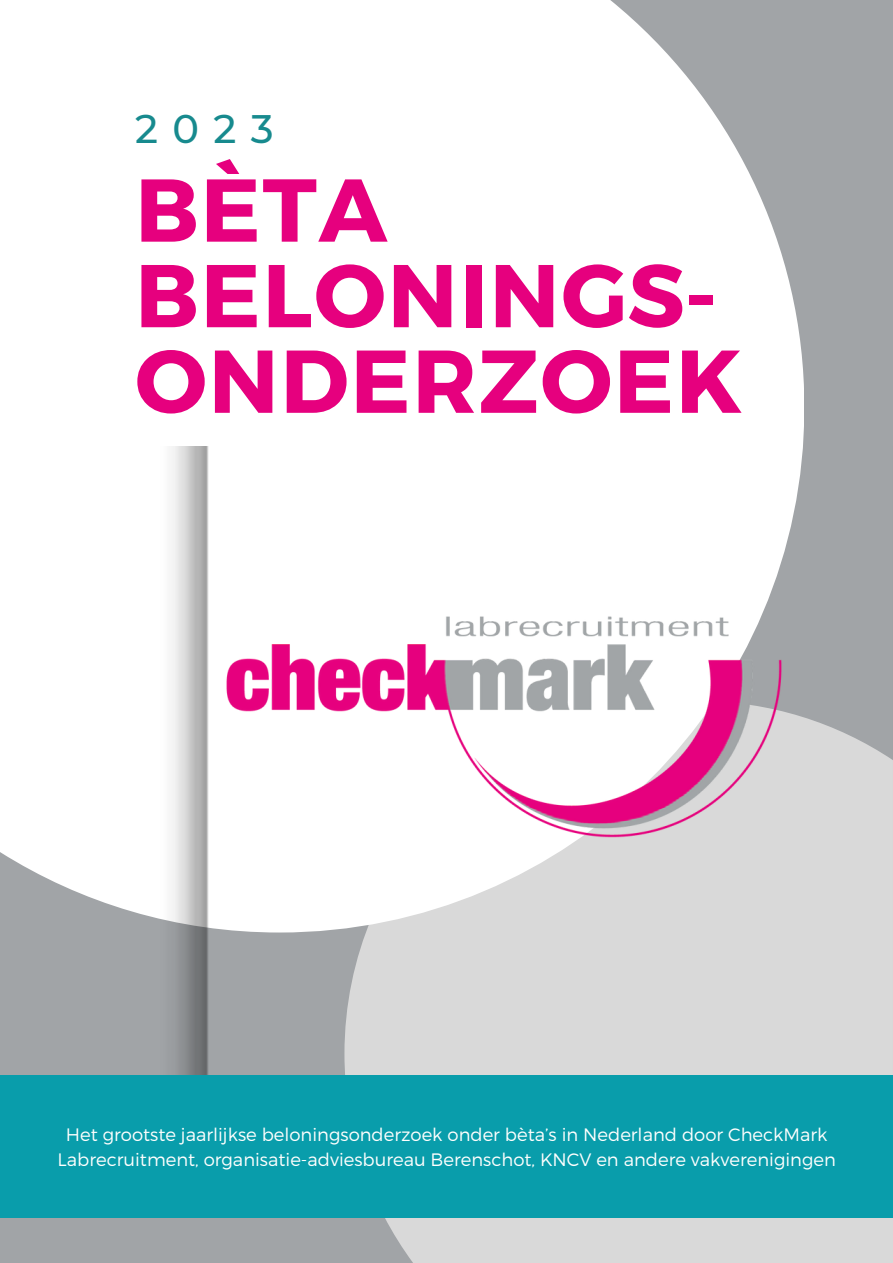
<style>
.page{position:relative;width:893px;height:1263px;background:#a1a4a7}
.page>*{position:absolute;margin:0;border:0;box-sizing:border-box;transform-origin:0 0}
.t1{font:700 88.95px/85.5px "Montserrat";letter-spacing:.02em;color:#e6007e}
.t2{font:500 39.9px "Montserrat";color:#178a8e}
.t3{font:300 18px/25px "Montserrat";color:#fffffe;text-align:center}
</style>
<div class="page">
<svg style="left:344px;top:1217px;width:549px;height:46px;background:#ced2d3"></svg>
<div style="left:0;top:0;width:804px;height:919px;background:#fff"></div>
<img style="left:161px;top:447px;width:732px;height:628px">
<div style="left:0;top:1075px;width:893px;height:142px;background:#099dab"></div>
<img style="left:211px;top:431px;width:585px;height:585px">
<h2 class="t2" style="left:135px;top:101px;width:140px">2023</h2>
<h1 class="t1" style="left:135px;top:169px;width:609px">BÈTA<br>BELONINGS-<br>ONDERZOEK</h1>
<p class="t3" style="left:58px;top:1122px;width:780px">Het grootste jaarlijkse beloningsonderzoek onder bèta’s in Nederland door CheckMark<br>Labrecruitment, organisatie-adviesbureau Berenschot, KNCV en andere vakverenigingen</p>
</div>
